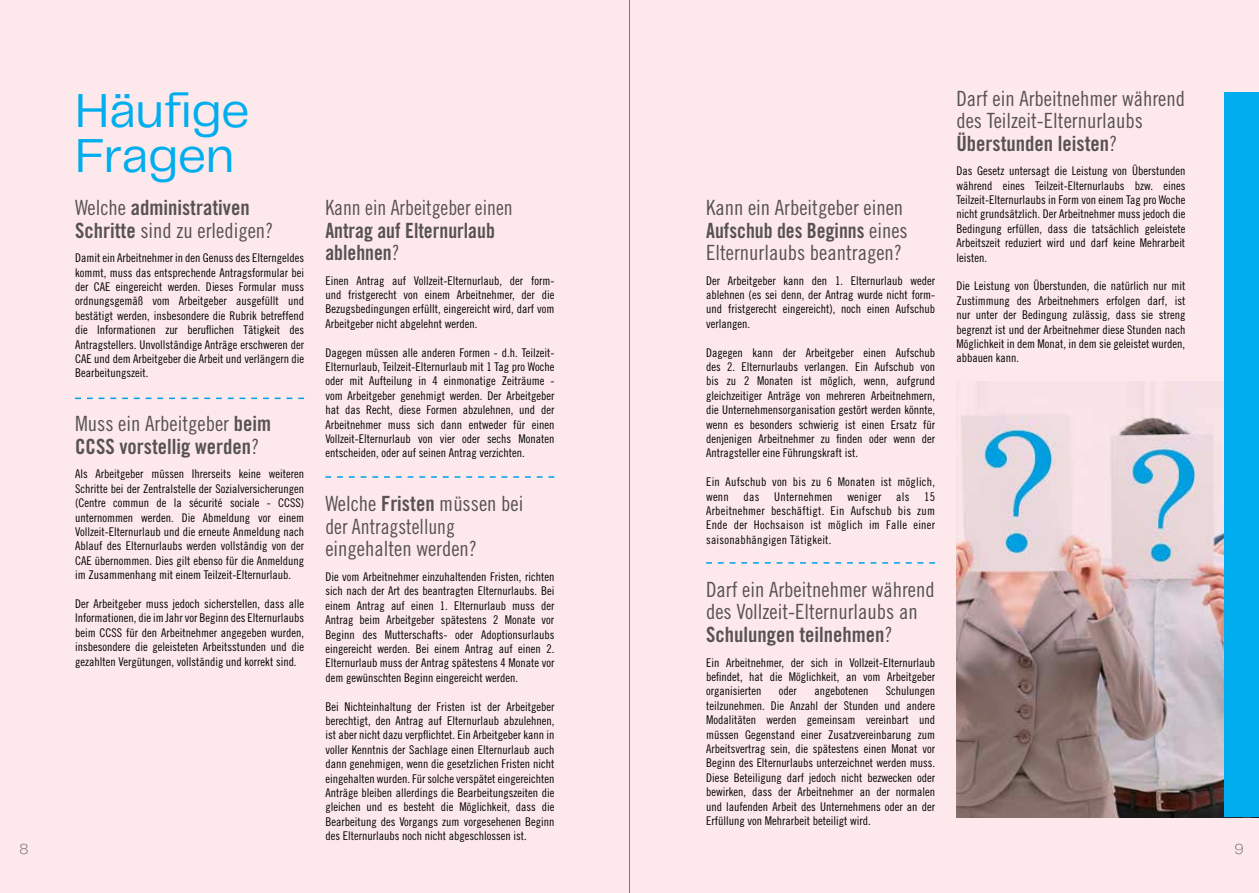
<style>
.page{position:relative;width:1259px;height:893px;background:#fde9ec}
.page>*{position:absolute;margin:0;border:0;box-sizing:border-box;transform-origin:0 0}
.t1{font:49.5px/45px "Telegraf";letter-spacing:-.015em;color:#00aeef}
.t2{font:21px/22.5px "Trade Gothic LT Std Cn 18";color:#58595b}
.t3{font:21px "Trade Gothic LT Std Bd Cn 20";color:#58595b}
.t4{font:21px/22.5px "Trade Gothic LT Std Bd Cn 20";color:#58595b;scale:.95 1}
.t5{font:21px "Trade Gothic LT Std Cn 18";color:#58595b;scale:.95 1}
.t6{font:200 15px "Telegraf";color:#58595b}
.t7{font:12px/14.4px "Trade Gothic LT Std Cn 18";color:#000;text-align:justify}
.s1{font-family:"Trade Gothic LT Std Cn 18"}
.s2{font-family:"Trade Gothic LT Std Bd Cn 20"}
</style>
<div class="page">
<svg style="left:75px;top:398px;width:229px;height:1px"></svg>
<svg style="left:325px;top:476px;width:229px;height:2px"></svg>
<svg style="left:706px;top:562px;width:229px;height:2px"></svg>
<img style="left:956px;top:382px;width:269px;height:435px">
<div style="left:1225px;top:92px;width:34px;height:725px;background:#00aeef"></div>
<hr style="left:629px;top:0;width:1px;height:893px;background:#00a0e9">
<h2 class="t2" style="left:956px;top:87px;width:230px">Darf ein Arbeitnehmer während des Teilzeit-Elternurlaubs</h2>
<h2 class="t3" style="left:956px;top:130px;width:162px">Überstunden leisten<span class="s1">?</span></h2>
<p class="t7" style="left:956px;top:164px;width:230px">Das Gesetz untersagt die Leistung von Überstunden während eines Teilzeit-Elternurlaubs bzw. eines Teilzeit-Elternurlaubs in Form von einem Tag pro Woche nicht grundsätzlich. Der Arbeitnehmer muss jedoch die Bedingung erfüllen, dass die tatsächlich geleistete Arbeitszeit reduziert wird und darf keine Mehrarbeit leisten.</p>
<p class="t7" style="left:956px;top:279px;width:230px">Die Leistung von Überstunden, die natürlich nur mit Zustimmung des Arbeitnehmers erfolgen darf, ist nur unter der Bedingung zulässig, dass sie streng begrenzt ist und der Arbeitnehmer diese Stunden nach Möglichkeit in dem Monat, in dem sie geleistet wurden, abbauen kann.</p>
<h1 class="t1" style="left:75px;top:87px;width:176px">Häufige<br>Fragen</h1>
<h2 class="t3" style="left:75px;top:195px;width:176px"><span class="s1">Welche</span> administrativen</h2>
<h2 class="t2" style="left:75px;top:219px;width:200px"><span class="s2">Schritte</span> sind zu erledigen?</h2>
<p class="t7" style="left:75px;top:251px;width:230px">Damit ein Arbeitnehmer in den Genuss des Elterngeldes kommt, muss das entsprechende Antragsformular bei der CAE eingereicht werden. Dieses Formular muss ordnungsgemäß vom Arbeitgeber ausgefüllt und bestätigt werden, insbesondere die Rubrik betreffend die Informationen zur beruflichen Tätigkeit des Antragstellers. Unvollständige Anträge erschweren der CAE und dem Arbeitgeber die Arbeit und verlängern die Bearbeitungszeit.</p>
<h2 class="t2" style="left:75px;top:412px;width:197px">Muss ein Arbeitgeber <span class="s2">beim</span></h2>
<h2 class="t3" style="left:75px;top:434px;width:186px">CCSS vorstellig werden<span class="s1">?</span></h2>
<p class="t7" style="left:75px;top:467px;width:230px">Als Arbeitgeber müssen Ihrerseits keine weiteren Schritte bei der Zentralstelle der Sozialversicherungen (Centre commun de la sécurité sociale - CCSS) unternommen werden. Die Abmeldung vor einem Vollzeit-Elternurlaub und die erneute Anmeldung nach Ablauf des Elternurlaubs werden vollständig von der CAE übernommen. Dies gilt ebenso für die Anmeldung im Zusammenhang mit einem Teilzeit-Elternurlaub.</p>
<p class="t7" style="left:75px;top:596px;width:230px">Der Arbeitgeber muss jedoch sicherstellen, dass alle Informationen, die im Jahr vor Beginn des Elternurlaubs beim CCSS für den Arbeitnehmer angegeben wurden, insbesondere die geleisteten Arbeitsstunden und die gezahlten Vergütungen, vollständig und korrekt sind.</p>
<h2 class="t5" style="left:325px;top:195px;width:199px">Kann ein Arbeitgeber einen</h2>
<h2 class="t4" style="left:325px;top:219px;width:180px">Antrag auf Elternurlaub ablehnen<span class="s1">?</span></h2>
<p class="t7" style="left:325px;top:273px;width:230px">Einen Antrag auf Vollzeit-Elternurlaub, der form&shy;und fristgerecht von einem Arbeitnehmer, der die Bezugsbedingungen erfüllt, eingereicht wird, darf vom Arbeitgeber nicht abgelehnt werden.</p>
<p class="t7" style="left:325px;top:345px;width:230px">Dagegen müssen alle anderen Formen - d.h. Teilzeit-Elternurlaub, Teilzeit-Elternurlaub mit 1 Tag pro Woche oder mit Aufteilung in 4 einmonatige Zeiträume - vom Arbeitgeber genehmigt werden. Der Arbeitgeber hat das Recht, diese Formen abzulehnen, und der Arbeitnehmer muss sich dann entweder für einen Vollzeit-Elternurlaub von vier oder sechs Monaten entscheiden, oder auf seinen Antrag verzichten.</p>
<h2 class="t2" style="left:325px;top:492px;width:199px">Welche <span class="s2">Fristen</span> müssen bei der Antragstellung eingehalten werden?</h2>
<p class="t7" style="left:325px;top:569px;width:230px">Die vom Arbeitnehmer einzuhaltenden Fristen, richten sich nach der Art des beantragten Elternurlaubs. Bei einem Antrag auf einen 1. Elternurlaub muss der Antrag beim Arbeitgeber spätestens 2 Monate vor Beginn des Mutterschafts- oder Adoptionsurlaubs eingereicht werden. Bei einem Antrag auf einen 2.<br>Elternurlaub muss der Antrag spätestens 4 Monate vor dem gewünschten Beginn eingereicht werden.</p>
<p class="t7" style="left:325px;top:699px;width:230px">Bei Nichteinhaltung der Fristen ist der Arbeitgeber berechtigt, den Antrag auf Elternurlaub abzulehnen, ist aber nicht dazu verpflichtet. Ein Arbeitgeber kann in voller Kenntnis der Sachlage einen Elternurlaub auch dann genehmigen, wenn die gesetzlichen Fristen nicht eingehalten wurden. Für solche verspätet eingereichten Anträge bleiben allerdings die Bearbeitungszeiten die gleichen und es besteht die Möglichkeit, dass die Bearbeitung des Vorgangs zum vorgesehenen Beginn des Elternurlaubs noch nicht abgeschlossen ist.</p>
<h2 class="t2" style="left:706px;top:196px;width:199px">Kann ein Arbeitgeber einen</h2>
<h2 class="t4" style="left:706px;top:219px;width:214px">Aufschub des Beginns <span class="s1">eines</span></h2>
<h2 class="t2" style="left:706px;top:241px;width:197px">Elternurlaubs beantragen?</h2>
<p class="t7" style="left:706px;top:273px;width:230px">Der Arbeitgeber kann den 1. Elternurlaub weder ablehnen (es sei denn, der Antrag wurde nicht form&shy;und fristgerecht eingereicht), noch einen Aufschub verlangen.</p>
<p class="t7" style="left:706px;top:345px;width:230px">Dagegen kann der Arbeitgeber einen Aufschub des 2. Elternurlaubs verlangen. Ein Aufschub von bis zu 2 Monaten ist möglich, wenn, aufgrund gleichzeitiger Anträge von mehreren Arbeitnehmern, die Unternehmensorganisation gestört werden könnte, wenn es besonders schwierig ist einen Ersatz für denjenigen Arbeitnehmer zu finden oder wenn der Antragsteller eine Führungskraft ist.</p>
<p class="t7" style="left:706px;top:475px;width:230px">Ein Aufschub von bis zu 6 Monaten ist möglich, wenn das Unternehmen weniger als 15<br>Arbeitnehmer beschäftigt. Ein Aufschub bis zum Ende der Hochsaison ist möglich im Falle einer saisonabhängigen Tätigkeit.</p>
<h2 class="t2" style="left:706px;top:578px;width:230px">Darf ein Arbeitnehmer während des Vollzeit-Elternurlaubs an</h2>
<h2 class="t3" style="left:706px;top:622px;width:188px">Schulungen teilnehmen<span class="s1">?</span></h2>
<p class="t7" style="left:706px;top:655px;width:230px">Ein Arbeitnehmer, der sich in Vollzeit-Elternurlaub befindet, hat die Möglichkeit, an vom Arbeitgeber organisierten</p>
<p class="t7" style="left:706px;top:684px;width:230px;text-indent:180px">Schulungen teilzunehmen. Die Anzahl der Stunden und andere Modalitäten werden gemeinsam vereinbart und müssen Gegenstand einer Zusatzvereinbarung zum Arbeitsvertrag sein, die spätestens einen Monat vor Beginn des Elternurlaubs unterzeichnet werden muss.<br>Diese Beteiligung darf jedoch nicht bezwecken oder bewirken, dass der Arbeitnehmer an der normalen und laufenden Arbeit des Unternehmens oder an der Erfüllung von Mehrarbeit beteiligt wird.</p>
<p class="t7" style="left:779px;top:684px;width:19px">oder</p>
<p class="t7" style="left:814px;top:684px;width:55px">angebotenen</p>
<p class="t6" style="left:20px;top:840px;width:10px">8</p>
<p class="t6" style="left:1234px;top:840px;width:10px">9</p>
</div>
